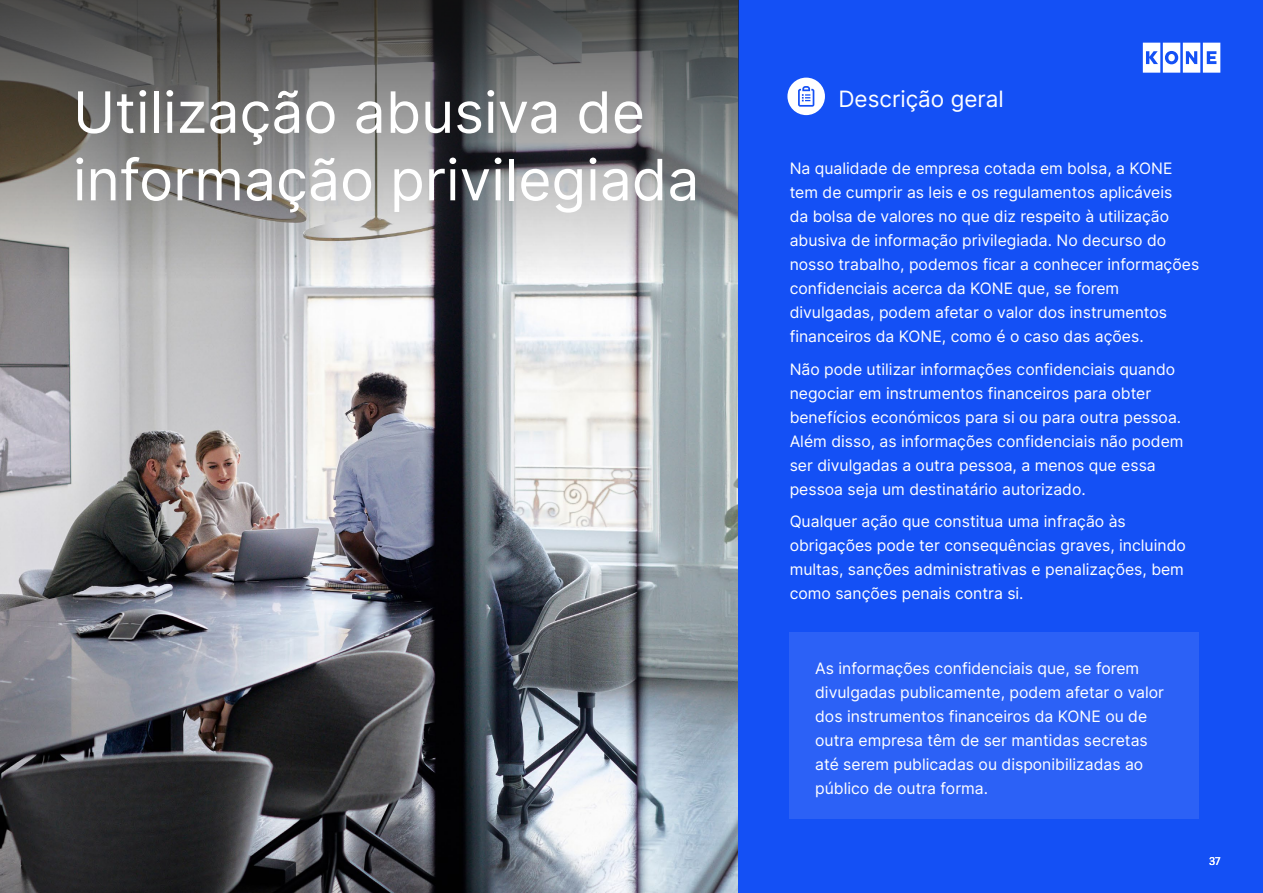
<style>
.page{position:relative;width:1263px;height:893px;background:#fff}
.page>*{position:absolute;margin:0;border:0;box-sizing:border-box;transform-origin:0 0}
.t1{font:57px/67.5px "Inter";color:#fff}
.t2{font:22.5px "Inter";color:#fff}
.t3{font:15.75px/24px "Inter";color:#fff}
.t4{font:12px "KONE Information";color:#fff}
</style>
<div class="page">
<img style="left:0;top:281px;width:738px;height:612px">
<div style="left:738px;top:0;width:525px;height:893px;background:#1450f5"></div>
<svg style="left:0;top:0;width:738px;height:281px;background:#808181"></svg>
<svg style="left:1143px;top:43px;width:77px;height:30px"></svg>
<div style="left:787px;top:78px;width:38px;height:37px;background:#fff;border-radius:50%"></div>
<svg style="left:798px;top:86px;width:16px;height:21px"></svg>
<div style="left:790px;top:633px;width:409px;height:186px;background:#2c61f6"></div>
<h1 class="t1" style="left:73px;top:77px;width:628px">Utilização abusiva de informação privilegiada</h1>
<h2 class="t2" style="left:838px;top:83px;width:167px">Descrição geral</h2>
<p class="t3" style="left:790px;top:156px;width:411px">Na qualidade de empresa cotada em bolsa, a KONE tem de cumprir as leis e os regulamentos aplicáveis<br>da bolsa de valores no que diz respeito à utilização abusiva de informação privilegiada. No decurso do nosso trabalho, podemos ficar a conhecer informações confidenciais acerca da KONE que, se forem divulgadas, podem afetar o valor dos instrumentos financeiros da KONE, como é o caso das ações.</p>
<p class="t3" style="left:790px;top:357px;width:395px">Não pode utilizar informações confidenciais quando negociar em instrumentos financeiros para obter benefícios económicos para si ou para outra pessoa.<br>Além disso, as informações confidenciais não podem ser divulgadas a outra pessoa, a menos que essa pessoa seja um destinatário autorizado.</p>
<p class="t3" style="left:790px;top:509px;width:398px">Qualquer ação que constitua uma infração às obrigações pode ter consequências graves, incluindo multas, sanções administrativas e penalizações, bem como sanções penais contra si.</p>
<p class="t3" style="left:815px;top:655px;width:350px">As informações confidenciais que, se forem divulgadas publicamente, podem afetar o valor dos instrumentos financeiros da KONE ou de outra empresa têm de ser mantidas secretas até serem publicadas ou disponibilizadas ao público de outra forma.</p>
<p class="t4" style="left:1209px;top:853px;width:13px">37</p>
</div>
